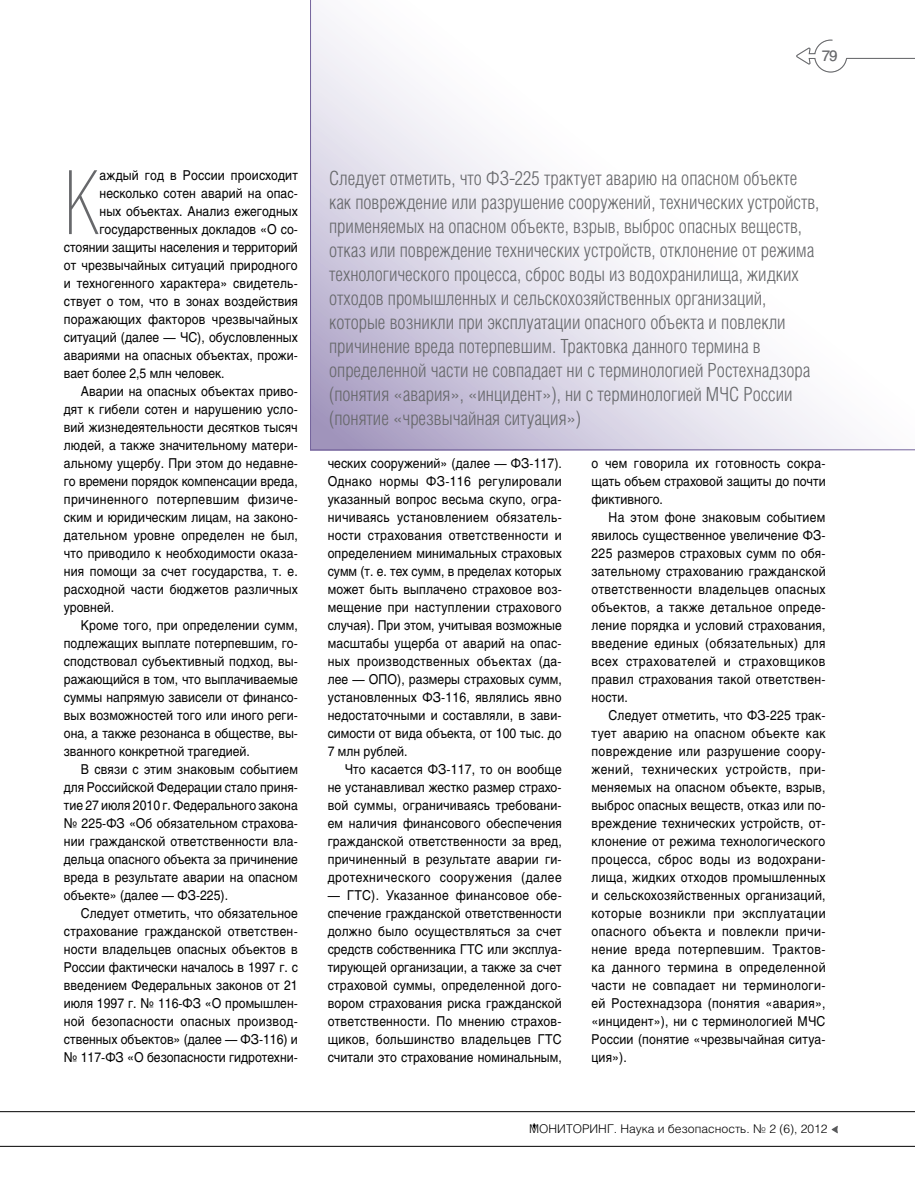
<style>
.page{position:relative;width:915px;height:1191px;background:#fff}
.page>*{position:absolute;margin:0;border:0;box-sizing:border-box;transform-origin:0 0}
.t1{font:87.9px "Helios Cond Thin C";color:#67686b;scale:.9 1}
.t2{font:19.5px/24px "Helios Cond Light C";color:#67686b}
.t3{font:15px "Helios C";color:#67686b}
.t4{font:13.5px/18px "Helios C";letter-spacing:.005em;color:#000;text-align:justify;scale:.9 1}
.t5{font:13.5px "Helios C";letter-spacing:.025em;color:#000;scale:.9 1}
.t6{font:13.5px "Helios C";letter-spacing:.035em;color:#000;scale:.9 1}
.t7{font:12px "Helios Light C";color:#000}
</style>
<div class="page">
<hr style="left:0;top:1146px;width:914px;height:1px;background:#000">
<hr style="left:0;top:1111px;width:914px;height:1px;background:#000">
<svg style="left:831px;top:1126px;width:6px;height:7px"></svg>
<svg style="left:532px;top:1123px;width:3px;height:6px"></svg>
<svg style="left:310px;top:0;width:604px;height:450px"></svg>
<hr style="left:846px;top:58px;width:68px;height:1px;background:#67686b">
<svg style="left:795px;top:39px;width:52px;height:34px"></svg>
<p class="t3" style="left:821px;top:47px;width:17px">79</p>
<h1 class="t1" style="left:64px;top:155px;width:42px">К</h1>
<p class="t4" style="left:99px;top:166px;width:222px">аждый год в России происходит</p>
<p class="t4" style="left:99px;top:184px;width:222px">несколько сотен аварий на опас-</p>
<p class="t4" style="left:99px;top:202px;width:222px">ных объектах. Анализ ежегодных</p>
<p class="t4" style="left:99px;top:220px;width:222px">государственных докладов «О со-</p>
<p class="t4" style="left:64px;top:238px;width:261px">стоянии защиты населения и территорий</p>
<p class="t4" style="left:64px;top:256px;width:261px">от чрезвычайных ситуаций природного</p>
<p class="t4" style="left:64px;top:274px;width:261px">и техногенного характера» свидетель-</p>
<p class="t4" style="left:64px;top:292px;width:261px">ствует о том, что в зонах воздействия</p>
<p class="t4" style="left:64px;top:310px;width:261px">поражающих факторов чрезвычайных</p>
<p class="t4" style="left:64px;top:328px;width:261px">ситуаций (далее — ЧС), обусловленных</p>
<p class="t4" style="left:64px;top:346px;width:262px">авариями на опасных объектах, прожи-</p>
<p class="t4" style="left:64px;top:364px;width:180px">вает более 2,5 млн человек.</p>
<p class="t4" style="left:81px;top:382px;width:243px">Аварии на опасных объектах приво-</p>
<p class="t4" style="left:64px;top:400px;width:261px">дят к гибели сотен и нарушению усло-</p>
<p class="t4" style="left:64px;top:418px;width:261px">вий жизнедеятельности десятков тысяч</p>
<p class="t4" style="left:64px;top:436px;width:261px">людей, а также значительному матери-</p>
<p class="t4" style="left:64px;top:454px;width:261px">альному ущербу. При этом до недавне-</p>
<p class="t4" style="left:64px;top:472px;width:261px">го времени порядок компенсации вреда,</p>
<p class="t6" style="left:64px;top:491px;width:261px">причиненного потерпевшим физиче-</p>
<p class="t4" style="left:64px;top:508px;width:261px">ским и юридическим лицам, на законо-</p>
<p class="t4" style="left:64px;top:526px;width:261px">дательном уровне определен не был,</p>
<p class="t4" style="left:64px;top:544px;width:261px">что приводило к необходимости оказа-</p>
<p class="t4" style="left:64px;top:562px;width:261px">ния помощи за счет государства, т. е.</p>
<p class="t4" style="left:64px;top:580px;width:261px">расходной части бюджетов различных</p>
<p class="t4" style="left:64px;top:598px;width:57px">уровней.</p>
<p class="t4" style="left:81px;top:616px;width:242px">Кроме того, при определении сумм,</p>
<p class="t4" style="left:64px;top:634px;width:261px">подлежащих выплате потерпевшим, го-</p>
<p class="t4" style="left:64px;top:652px;width:261px">сподствовал субъективный подход, вы-</p>
<p class="t4" style="left:64px;top:670px;width:261px">ражающийся в том, что выплачиваемые</p>
<p class="t4" style="left:64px;top:688px;width:261px">суммы напрямую зависели от финансо-</p>
<p class="t4" style="left:64px;top:706px;width:261px">вых возможностей того или иного реги-</p>
<p class="t4" style="left:64px;top:724px;width:261px">она, а также резонанса в обществе, вы-</p>
<p class="t4" style="left:64px;top:742px;width:208px">званного конкретной трагедией.</p>
<p class="t4" style="left:81px;top:760px;width:242px">В связи с этим знаковым событием</p>
<p class="t4" style="left:64px;top:778px;width:261px">для Российской Федерации стало приня-</p>
<p class="t4" style="left:64px;top:796px;width:261px">тие 27 июля 2010 г. Федерального закона</p>
<p class="t4" style="left:64px;top:814px;width:261px">№ 225-ФЗ «Об обязательном страхова-</p>
<p class="t4" style="left:64px;top:832px;width:261px">нии гражданской ответственности вла-</p>
<p class="t4" style="left:64px;top:850px;width:261px">дельца опасного объекта за причинение</p>
<p class="t4" style="left:64px;top:868px;width:261px">вреда в результате аварии на опасном</p>
<p class="t4" style="left:64px;top:886px;width:184px">объекте» (далее — ФЗ-225).</p>
<p class="t4" style="left:81px;top:904px;width:242px">Следует отметить, что обязательное</p>
<p class="t4" style="left:64px;top:922px;width:261px">страхование гражданской ответствен-</p>
<p class="t4" style="left:64px;top:940px;width:261px">ности владельцев опасных объектов в</p>
<p class="t4" style="left:64px;top:958px;width:261px">России фактически началось в 1997 г. с</p>
<p class="t4" style="left:64px;top:976px;width:261px">введением Федеральных законов от 21</p>
<p class="t4" style="left:64px;top:994px;width:261px">июля 1997 г. № 116-ФЗ «О промышлен-</p>
<p class="t5" style="left:64px;top:1013px;width:261px">ной безопасности опасных производ-</p>
<p class="t4" style="left:64px;top:1030px;width:261px">ственных объектов» (далее — ФЗ-116) и</p>
<p class="t4" style="left:64px;top:1048px;width:261px">№ 117-ФЗ «О безопасности гидротехни-</p>
<p class="t2" style="left:329px;top:166px;width:491px">Следует отметить, что ФЗ-225 трактует аварию на опасном объекте как повреждение или разрушение сооружений, технических устройств, применяемых на опасном объекте, взрыв, выброс опасных веществ, отказ или повреждение технических устройств, отклонение от режима технологического процесса, сброс воды из водохранилища, жидких отходов промышленных и сельскохозяйственных организаций, которые возникли при эксплуатации опасного объекта и повлекли причинение вреда потерпевшим. Трактовка данного термина в определенной части не совпадает ни с терминологией Ростехнадзора (понятия «авария», «инцидент»), ни с терминологией МЧС России (понятие «чрезвычайная ситуация»)</p>
<p class="t4" style="left:327px;top:454px;width:262px">ческих сооружений» (далее — ФЗ-117).<br>Однако нормы ФЗ-116 регулировали указанный вопрос весьма скупо, огра&shy;ничиваясь установлением обязатель&shy;ности страхования ответственности и определением минимальных страховых сумм (т. е. тех сумм, в пределах которых может быть выплачено страховое воз&shy;мещение при наступлении страхового случая). При этом, учитывая возможные масштабы ущерба от аварий на опас&shy;ных производственных объектах (да&shy;лее — ОПО), размеры страховых сумм, установленных ФЗ-116, являлись явно недостаточными и составляли, в зави&shy;симости от вида объекта, от 100 тыс. до 7 млн рублей.</p>
<p class="t4" style="left:327px;top:760px;width:261px;text-indent:17px">Что касается ФЗ-117, то он вообще не устанавливал жестко размер страхо&shy;вой суммы, ограничиваясь требовани&shy;ем наличия финансового обеспечения гражданской ответственности за вред, причиненный в результате аварии ги&shy;дротехнического сооружения (далее</p>
<p class="t4" style="left:327px;top:886px;width:262px">— ГТС). Указанное финансовое обе&shy;спечение гражданской ответственности должно было осуществляться за счет средств собственника ГТС или эксплуа&shy;тирующей организации, а также за счет страховой суммы, определенной дого&shy;вором страхования риска гражданской ответственности. По мнению страхов&shy;щиков, большинство владельцев ГТС считали это страхование номинальным,</p>
<p class="t4" style="left:591px;top:454px;width:261px">о чем говорила их готовность сокра&shy;щать объем страховой защиты до почти фиктивного.</p>
<p class="t4" style="left:591px;top:508px;width:261px;text-indent:17px">На этом фоне знаковым событием явилось существенное увеличение ФЗ-225 размеров страховых сумм по обя&shy;зательному страхованию гражданской ответственности владельцев опасных объектов, а также детальное опреде&shy;ление порядка и условий страхования, введение единых (обязательных) для всех страхователей и страховщиков правил страхования такой ответствен&shy;ности.</p>
<p class="t4" style="left:591px;top:706px;width:261px;text-indent:17px">Следует отметить, что ФЗ-225 трак&shy;тует аварию на опасном объекте как повреждение или разрушение соору&shy;жений, технических устройств, при&shy;меняемых на опасном объекте, взрыв, выброс опасных веществ, отказ или по&shy;вреждение технических устройств, от&shy;клонение от режима технологического процесса, сброс воды из водохрани&shy;лища, жидких отходов промышленных и сельскохозяйственных организаций, которые возникли при эксплуатации опасного объекта и повлекли причи&shy;нение вреда потерпевшим. Трактов&shy;ка данного термина в определенной части не совпадает ни терминологи&shy;ей Ростехнадзора (понятия «авария», «инцидент»), ни с терминологией МЧС России (понятие «чрезвычайная ситуа&shy;ция»).</p>
<p class="t7" style="left:529px;top:1121px;width:300px">МОНИТОРИНГ. Наука и безопасность. № 2 (6), 2012</p>
</div>
